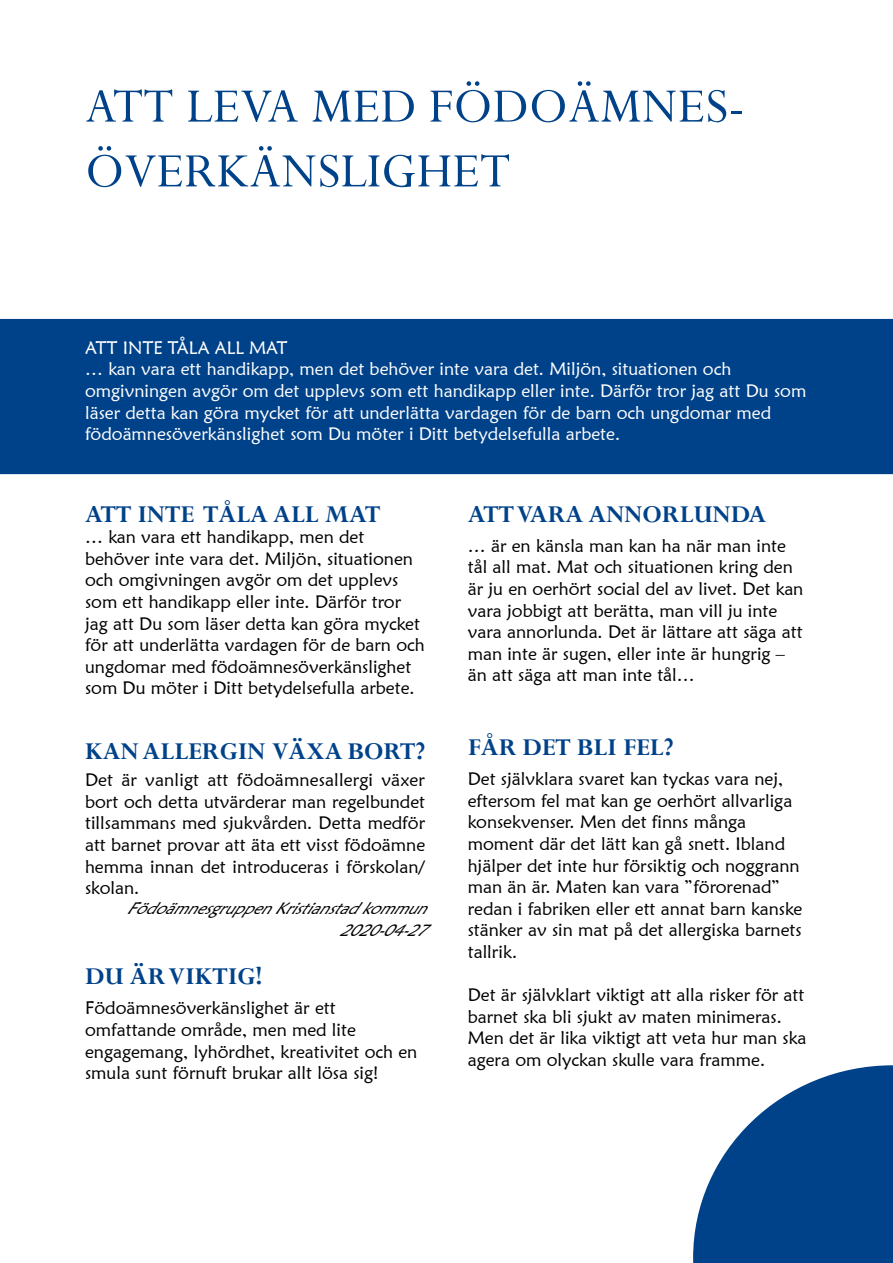
<style>
.page{position:relative;width:893px;height:1263px;background:#fff}
.page>*{position:absolute;margin:0;border:0;box-sizing:border-box;transform-origin:0 0}
.t1{font:54px/64.8px "Perpetua";color:#004289}
.t2{font:700 27px "Perpetua";color:#004289}
.t3{font:18px/21.6px "Maiandra GD";color:#000}
.t4{font:18px/21.6px "Maiandra GD";color:#fff}
.t5{font:italic 16.5px/21.6px "Maiandra GD";color:#000;text-align:right}
</style>
<div class="page">
<div style="left:0;top:319px;width:893px;height:155px;background:#004289"></div>
<svg style="left:693px;top:1065px;width:200px;height:198px"></svg>
<h1 class="t1" style="left:85px;top:73px;width:661px">ATT LEVA MED FÖDOÄMNES-<br>ÖVERKÄNSLIGHET</h1>
<p class="t4" style="left:85px;top:336px;width:723px">ATT INTE TÅLA ALL MAT<br>… kan vara ett handikapp, men det behöver inte vara det. Miljön, situationen och omgivningen avgör om det upplevs som ett handikapp eller inte. Därför tror jag att Du som läser detta kan göra mycket för att underlätta vardagen för de barn och ungdomar med födoämnesöverkänslighet som Du möter i Ditt betydelsefulla arbete.</p>
<h2 class="t2" style="left:85px;top:497px;width:297px">ATT INTE TÅLA ALL MAT</h2>
<p class="t3" style="left:85px;top:526px;width:341px">… kan vara ett handikapp, men det behöver inte vara det. Miljön, situationen och omgivningen avgör om det upplevs som ett handikapp eller inte. Därför tror jag att Du som läser detta kan göra mycket för att underlätta vardagen för de barn och ungdomar med födoämnesöverkänslighet som Du möter i Ditt betydelsefulla arbete.</p>
<h2 class="t2" style="left:85px;top:734px;width:342px">KAN ALLERGIN VÄXA BORT?</h2>
<p class="t3" style="left:85px;top:769px;width:342px;text-align:justify">Det är vanligt att födoämnesallergi växer bort och detta utvärderar man regelbundet tillsammans med sjukvården. Detta medför att barnet provar att äta ett visst födoämne hemma innan det introduceras i förskolan/ skolan.</p>
<p class="t5" style="left:126px;top:897px;width:314px">FödoämnesgruppenKristianstadkommun<br>2020-04-27</p>
<h2 class="t2" style="left:85px;top:959px;width:179px">DU ÄR VIKTIG!</h2>
<p class="t3" style="left:85px;top:997px;width:334px">Födoämnesöverkänslighet är ett omfattande område, men med lite engagemang, lyhördhet, kreativitet och en smula sunt förnuft brukar allt lösa sig!</p>
<h2 class="t2" style="left:468px;top:497px;width:300px">ATT VARA ANNORLUNDA</h2>
<p class="t3" style="left:468px;top:534px;width:337px">… är en känsla man kan ha när man inte tål all mat. Mat och situationen kring den är ju en oerhört social del av livet. Det kan vara jobbigt att berätta, man vill ju inte vara annorlunda. Det är lättare att säga att man inte är sugen, eller inte är hungrig – än att säga att man inte tål…</p>
<h2 class="t2" style="left:468px;top:730px;width:207px">FÅR DET BLI FEL?</h2>
<p class="t3" style="left:468px;top:768px;width:336px">Det självklara svaret kan tyckas vara nej, eftersom fel mat kan ge oerhört allvarliga konsekvenser. Men det finns många moment där det lätt kan gå snett. Ibland hjälper det inte hur försiktig och noggrann man än är. Maten kan vara ”förorenad” redan i fabriken eller ett annat barn kanske stänker av sin mat på det allergiska barnets tallrik.</p>
<p class="t3" style="left:468px;top:984px;width:340px">Det är självklart viktigt att alla risker för att barnet ska bli sjukt av maten minimeras.<br>Men det är lika viktigt att veta hur man ska agera om olyckan skulle vara framme.</p>
</div>
